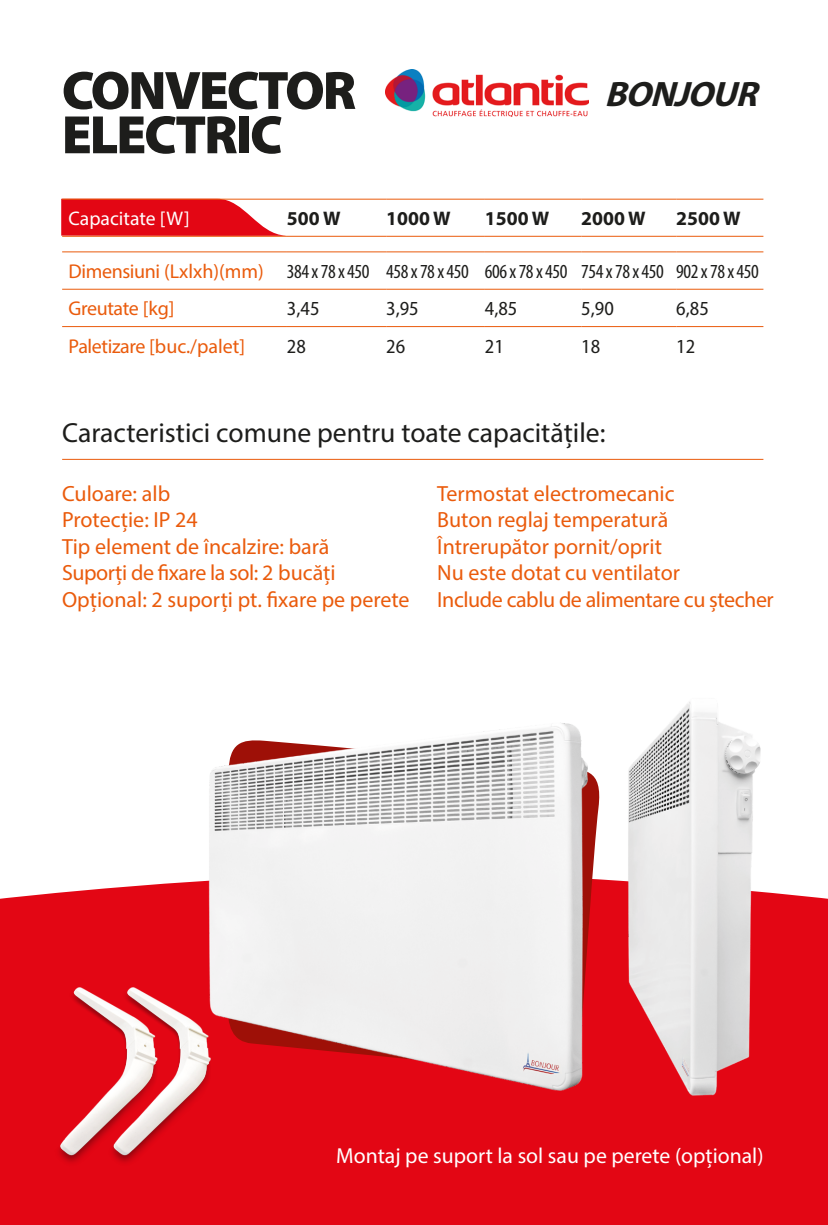
<style>
.page{position:relative;width:828px;height:1225px;background:#fff}
.page>*{position:absolute;margin:0;border:0;box-sizing:border-box;transform-origin:0 0}
.t1{font:900 54.4px "Myriad Pro";letter-spacing:-.04em;color:#1d1d1b}
.t2{font:italic 700 35.4px "Myriad Pro";color:#1d1d1b}
.t3{font:27.6px "Myriad Pro";color:#1d1d1b}
.t4{font:22px "Myriad Pro";color:#ea5b0c}
.t5{font:22px "Myriad Pro";letter-spacing:-.02em;color:#ea5b0c}
.t6{font:21.8px "Myriad Pro";color:#fff}
.t7{font:20px "Myriad Pro";letter-spacing:-.02em;color:#ea5b0c}
.t8{font:condensed 20px "Myriad Pro";letter-spacing:-.02em;color:#1d1d1b}
.t9{font:semi-condensed 20px "Myriad Pro";color:#1d1d1b}
.t10{font:700 19.8px "Myriad Pro";color:#1d1d1b}
.t11{font:19.8px "Myriad Pro";color:#fff}
</style>
<div class="page">
<div style="left:0;top:881px;width:828px;height:344px;background:#e30614"></div>
<svg style="left:61px;top:199px;width:241px;height:37px"></svg>
<hr style="left:62px;top:199px;width:225px;height:1px;background:#ea5b0c">
<hr style="left:287px;top:199px;width:99px;height:1px;background:#ea5b0c">
<hr style="left:386px;top:199px;width:99px;height:1px;background:#ea5b0c">
<hr style="left:485px;top:199px;width:96px;height:1px;background:#ea5b0c">
<hr style="left:581px;top:199px;width:95px;height:1px;background:#ea5b0c">
<hr style="left:676px;top:199px;width:87px;height:1px;background:#ea5b0c">
<hr style="left:62px;top:236px;width:225px;height:1px;background:#ea5b0c">
<hr style="left:287px;top:236px;width:99px;height:1px;background:#ea5b0c">
<hr style="left:386px;top:236px;width:99px;height:1px;background:#ea5b0c">
<hr style="left:485px;top:236px;width:96px;height:1px;background:#ea5b0c">
<hr style="left:581px;top:236px;width:95px;height:1px;background:#ea5b0c">
<hr style="left:676px;top:236px;width:87px;height:1px;background:#ea5b0c">
<hr style="left:62px;top:251px;width:225px;height:1px;background:#ea5b0c">
<hr style="left:287px;top:251px;width:99px;height:1px;background:#ea5b0c">
<hr style="left:386px;top:251px;width:99px;height:1px;background:#ea5b0c">
<hr style="left:485px;top:251px;width:96px;height:1px;background:#ea5b0c">
<hr style="left:581px;top:251px;width:95px;height:1px;background:#ea5b0c">
<hr style="left:676px;top:251px;width:87px;height:1px;background:#ea5b0c">
<hr style="left:62px;top:289px;width:225px;height:1px;background:#ea5b0c">
<hr style="left:287px;top:289px;width:99px;height:1px;background:#ea5b0c">
<hr style="left:386px;top:289px;width:99px;height:1px;background:#ea5b0c">
<hr style="left:485px;top:289px;width:96px;height:1px;background:#ea5b0c">
<hr style="left:581px;top:289px;width:95px;height:1px;background:#ea5b0c">
<hr style="left:676px;top:289px;width:87px;height:1px;background:#ea5b0c">
<hr style="left:62px;top:326px;width:225px;height:1px;background:#ea5b0c">
<hr style="left:287px;top:326px;width:99px;height:1px;background:#ea5b0c">
<hr style="left:386px;top:326px;width:99px;height:1px;background:#ea5b0c">
<hr style="left:485px;top:326px;width:96px;height:1px;background:#ea5b0c">
<hr style="left:581px;top:326px;width:95px;height:1px;background:#ea5b0c">
<hr style="left:676px;top:326px;width:87px;height:1px;background:#ea5b0c">
<img style="left:386px;top:69px;width:203px;height:47px">
<img style="left:191px;top:723px;width:420px;height:387px">
<img style="left:611px;top:702px;width:162px;height:408px">
<img style="left:49px;top:981px;width:169px;height:193px">
<hr style="left:62px;top:459px;width:701px;height:1px;background:#ea5b0c">
<p class="t1" style="left:62px;top:60px;width:296px">CONVECTOR</p>
<p class="t2" style="left:604px;top:71px;width:165px">BONJOUR</p>
<p class="t1" style="left:62px;top:104px;width:222px">ELECTRIC</p>
<p class="t11" style="left:69px;top:206px;width:123px">Capacitate [W]</p>
<p class="t10" style="left:287px;top:205px;width:55px">500 W</p>
<p class="t10" style="left:386px;top:205px;width:66px">1000 W</p>
<p class="t10" style="left:485px;top:205px;width:66px">1500 W</p>
<p class="t10" style="left:581px;top:205px;width:66px">2000 W</p>
<p class="t10" style="left:676px;top:205px;width:66px">2500 W</p>
<p class="t7" style="left:69px;top:259px;width:197px">Dimensiuni (Lxlxh)(mm)</p>
<p class="t8" style="left:287px;top:259px;width:84px">384 x 78 x 450</p>
<p class="t8" style="left:386px;top:259px;width:84px">458 x 78 x 450</p>
<p class="t8" style="left:485px;top:259px;width:84px">606 x 78 x 450</p>
<p class="t8" style="left:581px;top:259px;width:84px">754 x 78 x 450</p>
<p class="t8" style="left:676px;top:259px;width:84px">902 x 78 x 450</p>
<p class="t7" style="left:69px;top:296px;width:107px">Greutate [kg]</p>
<p class="t9" style="left:287px;top:298px;width:34px">3,45</p>
<p class="t9" style="left:386px;top:298px;width:34px">3,95</p>
<p class="t9" style="left:485px;top:298px;width:34px">4,85</p>
<p class="t9" style="left:581px;top:298px;width:34px">5,90</p>
<p class="t9" style="left:676px;top:298px;width:34px">6,85</p>
<p class="t7" style="left:69px;top:334px;width:178px">Paletizare [buc./palet]</p>
<p class="t9" style="left:287px;top:335px;width:20px">28</p>
<p class="t9" style="left:386px;top:335px;width:20px">26</p>
<p class="t9" style="left:485px;top:335px;width:20px">21</p>
<p class="t9" style="left:581px;top:335px;width:20px">18</p>
<p class="t9" style="left:676px;top:335px;width:20px">12</p>
<p class="t3" style="left:62px;top:416px;width:545px">Caracteristici comune pentru toate capacitățile:</p>
<p class="t4" style="left:62px;top:480px;width:110px">Culoare: alb</p>
<p class="t4" style="left:62px;top:506px;width:137px">Protecție: IP 24</p>
<p class="t4" style="left:62px;top:533px;width:269px">Tip element de încalzire: bară</p>
<p class="t5" style="left:62px;top:559px;width:275px">Suporți de fixare la sol: 2 bucăți</p>
<p class="t4" style="left:62px;top:585px;width:349px">Opțional: 2 suporți pt. fixare pe perete</p>
<p class="t4" style="left:437px;top:480px;width:239px">Termostat electromecanic</p>
<p class="t4" style="left:437px;top:506px;width:232px">Buton reglaj temperatură</p>
<p class="t4" style="left:437px;top:533px;width:226px">Întrerupător pornit/oprit</p>
<p class="t4" style="left:437px;top:559px;width:244px">Nu este dotat cu ventilator</p>
<p class="t5" style="left:437px;top:585px;width:338px">Include cablu de alimentare cu ștecher</p>
<p class="t6" style="left:336px;top:1142px;width:429px">Montaj pe suport la sol sau pe perete (opțional)</p>
</div>
